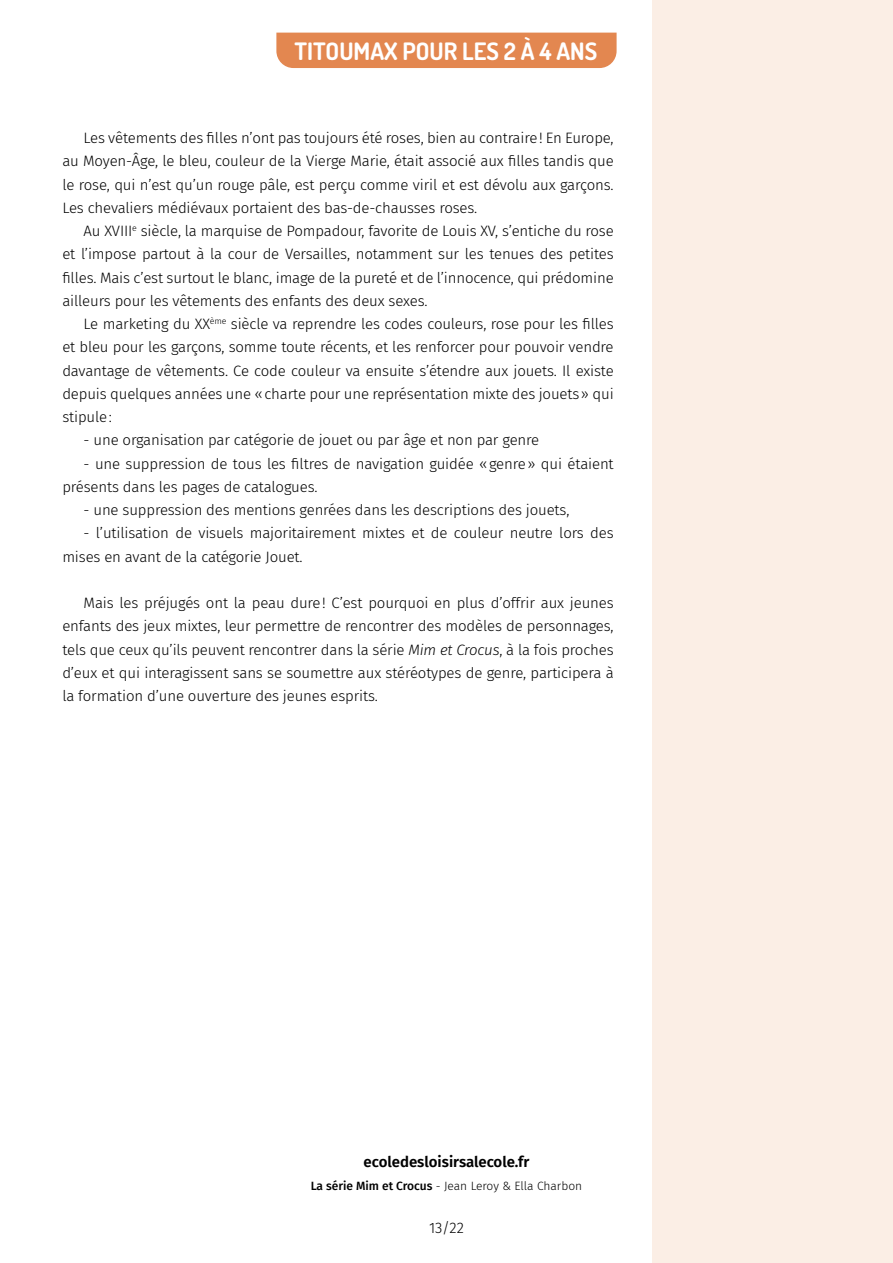
<style>
.page{position:relative;width:893px;height:1263px;background:#fff}
.page>*{position:absolute;margin:0;border:0;box-sizing:border-box;transform-origin:0 0}
.t1{font:700 24px "Dosis";color:#fff}
.t2{font:300 15px/23.2px "Fira Sans";letter-spacing:-.01em;color:#000;text-align:justify}
.t3{font:600 15px "Fira Sans";color:#000}
.t4{font:300 12px "Fira Sans";color:#000}
.s1{font-style:italic}
.s2{font-weight:500}
</style>
<div class="page">
<div style="left:652px;top:0;width:241px;height:1263px;background:#fbeee5"></div>
<hr style="left:0;top:0;width:1px;height:1263px;background:#fbeee5">
<div style="left:276px;top:33px;width:341px;height:35px;background:#e38750"></div>
<h1 class="t1" style="left:295px;top:35px;width:304px">TITOUMAX POUR LES 2 À 4 ANS</h1>
<p class="t2" style="left:62px;top:126px;width:553px;text-indent:21px">Les vêtements des filles n’ont pas toujours été roses, bien au contraire! En Europe, au Moyen-Âge, le bleu, couleur de la Vierge Marie, était associé aux filles tandis que le rose, qui n’est qu’un rouge pâle, est perçu comme viril et est dévolu aux garçons.<br>Les chevaliers médiévaux portaient des bas-de-chausses roses.</p>
<p class="t2" style="left:62px;top:219px;width:553px;text-indent:21px">Au XVIII<sup>e</sup> siècle, la marquise de Pompadour, favorite de Louis XV, s’entiche du rose et l’impose partout à la cour de Versailles, notamment sur les tenues des petites filles. Mais c’est surtout le blanc, image de la pureté et de l’innocence, qui prédomine ailleurs pour les vêtements des enfants des deux sexes.</p>
<p class="t2" style="left:62px;top:312px;width:553px;text-indent:21px">Le marketing du XX<sup>ème</sup> siècle va reprendre les codes couleurs, rose pour les filles et bleu pour les garçons, somme toute récents, et les renforcer pour pouvoir vendre davantage de vêtements. Ce code couleur va ensuite s’étendre aux jouets. Il existe depuis quelques années une «charte pour une représentation mixte des jouets» qui stipule:</p>
<p class="t2" style="left:84px;top:428px;width:457px">- une organisation par catégorie de jouet ou par âge et non par genre</p>
<p class="t2" style="left:62px;top:452px;width:553px;text-indent:21px">- une suppression de tous les filtres de navigation guidée «genre» qui étaient présents dans les pages de catalogues.</p>
<p class="t2" style="left:84px;top:498px;width:487px">- une suppression des mentions genrées dans les descriptions des jouets,</p>
<p class="t2" style="left:62px;top:521px;width:553px;text-indent:21px">- l’utilisation de visuels majoritairement mixtes et de couleur neutre lors des mises en avant de la catégorie Jouet.</p>
<p class="t2" style="left:62px;top:591px;width:553px;text-indent:21px">Mais les préjugés ont la peau dure! C’est pourquoi en plus d’offrir aux jeunes enfants des jeux mixtes, leur permettre de rencontrer des modèles de personnages, tels que ceux qu’ils peuvent rencontrer dans la série <span class="s1">Mim et Crocus</span>, à la fois proches d’eux et qui interagissent sans se soumettre aux stéréotypes de genre, participera à la formation d’une ouverture des jeunes esprits.</p>
<p class="t3" style="left:364px;top:1149px;width:167px">ecoledesloisirsalecole.fr</p>
<p class="t4" style="left:311px;top:1177px;width:273px"><span class="s2">La série Mim et Crocus</span> - Jean Leroy &amp; Ella Charbon</p>
<p class="t2" style="left:429px;top:1216px;width:36px">13/22</p>
</div>
